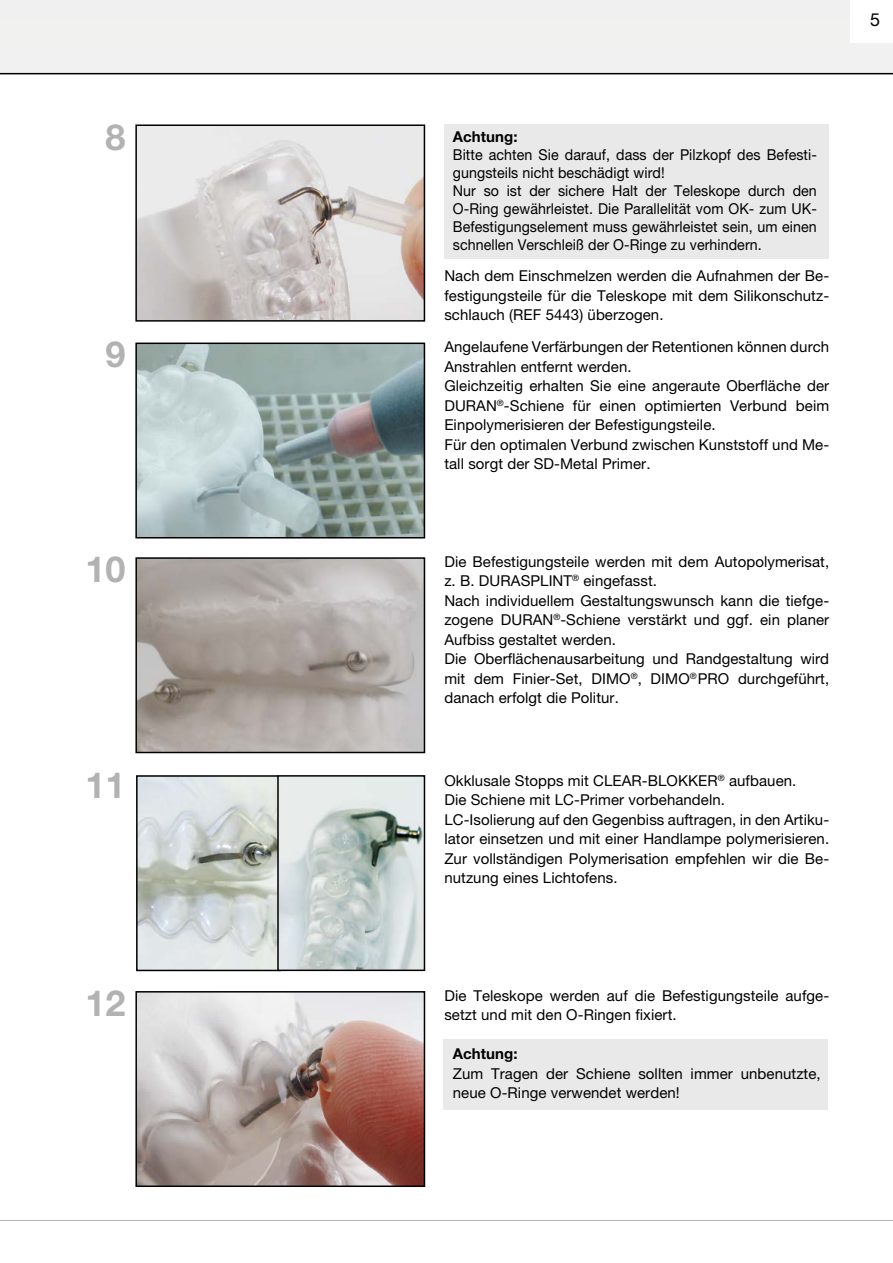
<style>
.page{position:relative;width:893px;height:1263px;background:#fff}
.page>*{position:absolute;margin:0;border:0;box-sizing:border-box;transform-origin:0 0}
.t1{font:700 36px "Helvetica Neue LT Pro";color:#b3b2b2}
.t2{font:18px "Helvetica Neue LT Pro";color:#000}
.t3{font:15px/19.5px "Helvetica Neue LT Pro";letter-spacing:.005em;color:#000}
.t4{font:15px/18px "Helvetica Neue LT Pro";letter-spacing:.005em;color:#000;scale:.95 1}
.t5{font:700 15px "Helvetica Neue LT Pro";letter-spacing:.005em;color:#000}
</style>
<div class="page">
<div style="left:0;top:0;width:893px;height:74px;background:#f1f1f0"></div>
<div style="left:850px;top:0;width:43px;height:43px;background:#fff"></div>
<hr style="left:0;top:1220px;width:893px;height:1px;background:#b3b2b2">
<img style="left:138px;top:127px;width:284px;height:192px">
<div style="left:135px;top:124px;width:290px;height:198px;border:2px solid #000"></div>
<img style="left:138px;top:346px;width:284px;height:189px">
<div style="left:135px;top:343px;width:290px;height:195px;border:2px solid #000"></div>
<div style="left:443px;top:1039px;width:385px;height:70px;background:#e9e9e9"></div>
<div style="left:444px;top:124px;width:385px;height:135px;background:#e9e9e9"></div>
<img style="left:138px;top:560px;width:284px;height:190px">
<div style="left:135px;top:557px;width:290px;height:196px;border:2px solid #000"></div>
<img style="left:138px;top:994px;width:284px;height:190px">
<div style="left:135px;top:991px;width:290px;height:196px;border:2px solid #000"></div>
<img style="left:139px;top:778px;width:138px;height:190px">
<div style="left:136px;top:775px;width:145px;height:196px;border:2px solid #000"></div>
<img style="left:280px;top:778px;width:142px;height:190px">
<div style="left:277px;top:775px;width:148px;height:196px;border:2px solid #000"></div>
<h1 class="t1" style="left:106px;top:115px;width:22px">8</h1>
<p class="t5" style="left:453px;top:127px;width:66px">Achtung:</p>
<p class="t4" style="left:453px;top:145px;width:385px">Bitte achten Sie darauf, dass der Pilzkopf des Befesti&shy;gungsteils nicht beschädigt wird!<br>Nur so ist der sichere Halt der Teleskope durch den O-Ring gewährleistet. Die Parallelität vom OK- zum UK-Befestigungselement muss gewährleistet sein, um einen schnellen Verschleiß der O-Ringe zu verhindern.</p>
<p class="t3" style="left:444px;top:266px;width:386px;text-align:justify">Nach dem Einschmelzen werden die Aufnahmen der Be&shy;festigungsteile für die Teleskope mit dem Silikonschutz&shy;schlauch (REF 5443) überzogen.</p>
<h1 class="t1" style="left:106px;top:332px;width:22px">9</h1>
<p class="t3" style="left:444px;top:337px;width:386px">Angelaufene Verfärbungen der Retentionen können durch Anstrahlen entfernt werden.<br>Gleichzeitig erhalten Sie eine angeraute Oberfläche der DURAN<sup>®</sup>-Schiene für einen optimierten Verbund beim Einpolymerisieren der Befestigungsteile.<br>Für den optimalen Verbund zwischen Kunststoff und Me&shy;tall sorgt der SD-Metal Primer.</p>
<h1 class="t1" style="left:86px;top:547px;width:42px">10</h1>
<p class="t3" style="left:444px;top:551px;width:386px">Die Befestigungsteile werden mit dem Autopolymerisat, z. B. DURASPLINT<sup>®</sup> eingefasst.<br>Nach individuellem Gestaltungswunsch kann die tiefge&shy;zogene DURAN<sup>®</sup>-Schiene verstärkt und ggf. ein planer Aufbiss gestaltet werden.<br>Die Oberflächenausarbeitung und Randgestaltung wird mit dem Finier-Set, DIMO<sup>®</sup>, DIMO<sup>®</sup>PRO durchgeführt, danach erfolgt die Politur.</p>
<h1 class="t1" style="left:86px;top:762px;width:42px">11</h1>
<p class="t3" style="left:444px;top:770px;width:386px">Okklusale Stopps mit CLEAR-BLOKKER<sup>®</sup> aufbauen.<br>Die Schiene mit LC-Primer vorbehandeln.<br>LC-Isolierung auf den Gegenbiss auftragen, in den Artiku&shy;lator einsetzen und mit einer Handlampe polymerisieren.<br>Zur vollständigen Polymerisation empfehlen wir die Be&shy;nutzung eines Lichtofens.</p>
<h1 class="t1" style="left:86px;top:980px;width:42px">12</h1>
<p class="t3" style="left:444px;top:985px;width:386px">Die Teleskope werden auf die Befestigungsteile aufge&shy;setzt und mit den O-Ringen fixiert.</p>
<p class="t5" style="left:453px;top:1044px;width:66px">Achtung:</p>
<p class="t3" style="left:453px;top:1063px;width:369px">Zum Tragen der Schiene sollten immer unbenutzte, neue O-Ringe verwendet werden!</p>
<p class="t2" style="left:870px;top:8px;width:12px">5</p>
</div>
